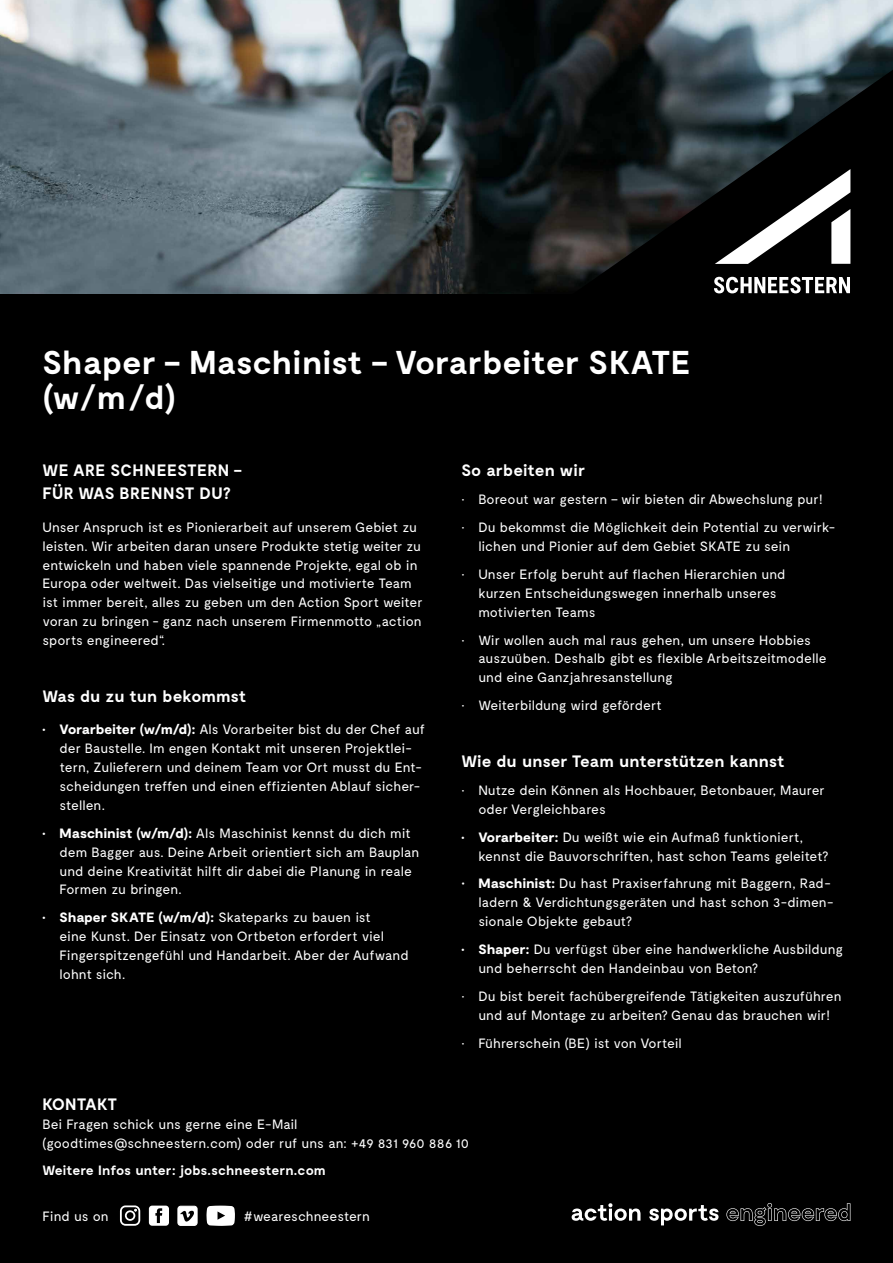
<style>
.page{position:relative;width:893px;height:1263px;background:#000}
.page>*{position:absolute;margin:0;border:0;box-sizing:border-box;transform-origin:0 0}
.t1{font:700 33px/34.5px "Moderat";color:#fff}
.t2{font:700 16.5px "Moderat";color:#fff}
.t3{font:700 16.5px/23.1px "Moderat";letter-spacing:.02em;color:#fff}
.t4{font:13.5px/18.9px "Moderat";color:#fff}
.t5{font:700 13.5px "Moderat";color:#fff}
.s1{font-weight:900}
.s2{font-weight:700}
</style>
<div class="page">
<img style="left:0;top:0;width:893px;height:293px">
<svg style="left:473px;top:70px;width:420px;height:224px"></svg>
<svg style="left:714px;top:277px;width:136px;height:16px"></svg>
<svg style="left:715px;top:169px;width:135px;height:95px"></svg>
<svg style="left:572px;top:1203px;width:68px;height:18px"></svg>
<svg style="left:649px;top:1205px;width:69px;height:20px"></svg>
<svg style="left:726px;top:1203px;width:124px;height:23px"></svg>
<svg style="left:120px;top:1205px;width:20px;height:21px"></svg>
<svg style="left:149px;top:1205px;width:20px;height:21px"></svg>
<svg style="left:206px;top:1205px;width:29px;height:21px"></svg>
<div style="left:178px;top:1206px;width:19px;height:19px;background:#fff;border-radius:3px"></div>
<div style="left:177px;top:1206px;width:21px;height:20px;border:1px solid #fff;border-radius:3px"></div>
<svg style="left:180px;top:1211px;width:14px;height:10px"></svg>
<h1 class="t1" style="left:43px;top:347px;width:650px">Shaper – Maschinist – Vorarbeiter SKATE (w/m/d)</h1>
<p class="t3" style="left:43px;top:459px;width:201px">WE ARE SCHNEESTERN –<br>FÜR WAS BRENNST DU?</p>
<p class="t4" style="left:43px;top:518px;width:382px">Unser Anspruch ist es Pionierarbeit auf unserem Gebiet zu leisten. Wir arbeiten daran unsere Produkte stetig weiter zu entwickeln und haben viele spannende Projekte, egal ob in Europa oder weltweit. Das vielseitige und motivierte Team ist immer bereit, alles zu geben um den Action Sport weiter voran zu bringen - ganz nach unserem Firmenmotto „action sports engineered“.</p>
<p class="t2" style="left:43px;top:687px;width:206px">Was du zu tun bekommst</p>
<p class="t4" style="left:60px;top:720px;width:367px;text-indent:-17px"><span class="s1">• Vorarbeiter (w/m/d):</span> Als Vorarbeiter bist du der Chef auf der Baustelle. Im engen Kontakt mit unseren Projektlei&shy;tern, Zulieferern und deinem Team vor Ort musst du Ent&shy;scheidungen treffen und einen effizienten Ablauf sicher&shy;stellen.</p>
<p class="t4" style="left:60px;top:824px;width:361px;text-indent:-17px"><span class="s1">• Maschinist (w/m/d):</span> Als Maschinist kennst du dich mit dem Bagger aus. Deine Arbeit orientiert sich am Bauplan und deine Kreativität hilft dir dabei die Planung in reale Formen zu bringen.</p>
<p class="t4" style="left:60px;top:909px;width:351px;text-indent:-17px"><span class="s1">• Shaper SKATE (w/m/d):</span> Skateparks zu bauen ist<br>eine Kunst. Der Einsatz von Ortbeton erfordert viel Fingerspitzengefühl und Handarbeit. Aber der Aufwand lohnt sich.</p>
<p class="t2" style="left:461px;top:461px;width:125px">So arbeiten wir</p>
<p class="t4" style="left:461px;top:490px;width:363px">• Boreout war gestern – wir bieten dir Abwechslung pur!</p>
<p class="t4" style="left:478px;top:518px;width:358px;text-indent:-17px">• Du bekommst die Möglichkeit dein Potential zu verwirk&shy;lichen und Pionier auf dem Gebiet SKATE zu sein</p>
<p class="t4" style="left:478px;top:565px;width:309px;text-indent:-17px">• Unser Erfolg beruht auf flachen Hierarchien und kurzen Entscheidungswegen innerhalb unseres motivierten Teams</p>
<p class="t4" style="left:478px;top:631px;width:350px;text-indent:-17px">• Wir wollen auch mal raus gehen, um unsere Hobbies auszuüben. Deshalb gibt es flexible Arbeitszeitmodelle und eine Ganzjahresanstellung</p>
<p class="t4" style="left:461px;top:696px;width:202px">• Weiterbildung wird gefördert</p>
<p class="t2" style="left:461px;top:752px;width:325px">Wie du unser Team unterstützen kannst</p>
<p class="t4" style="left:478px;top:781px;width:348px;text-indent:-17px">• Nutze dein Können als Hochbauer, Betonbauer, Maurer oder Vergleichbares</p>
<p class="t4" style="left:478px;top:828px;width:351px;text-indent:-17px"><span class="s1">• Vorarbeiter:</span> Du weißt wie ein Aufmaß funktioniert, kennst die Bauvorschriften, hast schon Teams geleitet?</p>
<p class="t4" style="left:478px;top:875px;width:357px;text-indent:-17px"><span class="s2">•</span> <span class="s1">Maschinist:</span> Du hast Praxiserfahrung mit Baggern, Rad&shy;ladern &amp; Verdichtungsgeräten und hast schon 3-dimen&shy;sionale Objekte gebaut?</p>
<p class="t4" style="left:478px;top:940px;width:366px;text-indent:-17px"><span class="s1">• Shaper:</span> Du verfügst über eine handwerkliche Ausbildung und beherrscht den Handeinbau von Beton?</p>
<p class="t4" style="left:461px;top:987px;width:382px;text-align:center">• Du bist bereit fachübergreifende Tätigkeiten auszuführen und auf Montage zu arbeiten? Genau das brauchen wir!</p>
<p class="t4" style="left:461px;top:1034px;width:222px">• Fü hrerschein (BE) ist von Vorteil</p>
<p class="t2" style="left:43px;top:1095px;width:76px">KONTAKT</p>
<p class="t4" style="left:43px;top:1115px;width:428px">Bei Fragen schick uns gerne eine E-Mail (goodtimes@schneestern.com) oder ruf uns an: +49 831 960 886 10</p>
<p class="t5" style="left:43px;top:1163px;width:285px">Weitere Infos unter: jobs.schneestern.com</p>
<p class="t4" style="left:43px;top:1207px;width:68px">Find us on</p>
<p class="t4" style="left:244px;top:1207px;width:128px">#weareschneestern</p>
</div>
